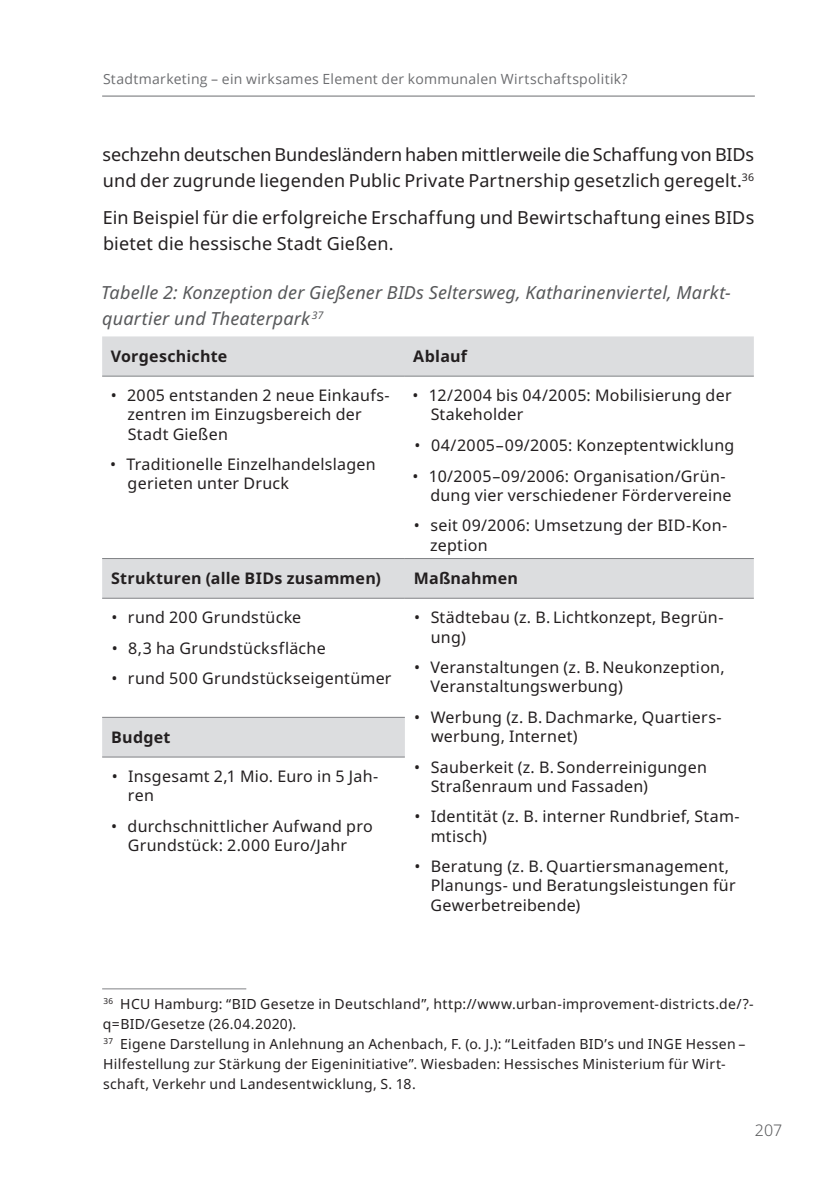
<style>
.page{position:relative;width:840px;height:1191px;background:#fff}
.page>*{position:absolute;margin:0;border:0;box-sizing:border-box;transform-origin:0 0}
.t1{font:18px/26px "Noto Sans";letter-spacing:.01em;color:#231f20}
.t2{font:italic 18px/26px "Noto Sans";letter-spacing:.01em;color:#57585a}
.t3{font:16px/19.2px "Noto Sans";letter-spacing:.015em;color:#231f20}
.t4{font:700 16px "Noto Sans";letter-spacing:.015em;color:#231f20}
.t5{font:300 16px "Noto Sans";color:#57585a}
.t6{font:14px/20px "Noto Sans";letter-spacing:.02em;color:#231f20}
.t7{font:14px "Open Sans";letter-spacing:.02em;color:#6c6d70}
</style>
<div class="page">
<hr style="left:102px;top:96px;width:652px;height:1px;background:#6c6d70">
<svg style="left:102px;top:336px;width:651px;height:421px"></svg>
<hr style="left:102px;top:558px;width:302px;height:1px;background:#808285">
<hr style="left:404px;top:558px;width:349px;height:1px;background:#808285">
<hr style="left:102px;top:598px;width:302px;height:1px;background:#808285">
<hr style="left:404px;top:598px;width:349px;height:1px;background:#808285">
<hr style="left:102px;top:376px;width:302px;height:1px;background:#808285">
<hr style="left:404px;top:376px;width:349px;height:1px;background:#808285">
<hr style="left:102px;top:717px;width:302px;height:1px;background:#808285">
<hr style="left:102px;top:756px;width:302px;height:1px;background:#808285">
<hr style="left:102px;top:988px;width:144px;height:1px;background:#808285">
<p class="t7" style="left:103px;top:70px;width:525px">Stadtmarketing – ein wirksames Element der kommunalen Wirtschaftspolitik?</p>
<p class="t1" style="left:102px;top:142px;width:652px">sechzehn deutschen Bundesländern haben mittlerweile die Schaffung von BIDs und der zugrunde liegenden Public Private Partnership gesetzlich geregelt.<sup>36</sup></p>
<p class="t1" style="left:103px;top:205px;width:652px">Ein Beispiel für die erfolgreiche Erschaffung und Bewirtschaftung eines BIDs bietet die hessische Stadt Gießen.</p>
<p class="t2" style="left:101px;top:280px;width:630px">Tabelle 2: Konzeption der Gießener BIDs Seltersweg, Katharinenviertel, Markt&shy;quartier und Theaterpark <sup>37</sup></p>
<p class="t4" style="left:111px;top:344px;width:118px">Vorgeschichte</p>
<p class="t4" style="left:413px;top:344px;width:55px">Ablauf</p>
<p class="t3" style="left:127px;top:386px;width:263px;text-indent:-17px">• 2005 entstanden 2 neue Einkaufs&shy;zentren im Einzugsbereich der<br>Stadt Gießen</p>
<p class="t3" style="left:127px;top:455px;width:249px;text-indent:-17px">• Traditionelle Einzelhandelslagen gerieten unter Druck</p>
<p class="t3" style="left:430px;top:386px;width:302px;text-indent:-18px">• 12/2004 bis 04/2005: Mobilisierung der<br>Stakeholder</p>
<p class="t3" style="left:414px;top:436px;width:321px">• 04/2005–09/2005: Konzeptentwicklung</p>
<p class="t3" style="left:430px;top:466px;width:302px;text-indent:-18px">• 10/2005–09/2006: Organisation/Grün&shy;dung vier verschiedener Fördervereine</p>
<p class="t3" style="left:430px;top:516px;width:298px;text-indent:-16px">• seit 09/2006: Umsetzung der BID-Kon&shy;zeption</p>
<p class="t4" style="left:111px;top:566px;width:271px">Strukturen (alle BIDs zusammen)</p>
<p class="t4" style="left:413px;top:566px;width:106px">Maßnahmen</p>
<p class="t3" style="left:111px;top:608px;width:191px">• rund 200 Grundstücke</p>
<p class="t3" style="left:112px;top:639px;width:215px">• 8,3 ha Grundstücksfläche</p>
<p class="t3" style="left:111px;top:669px;width:281px">• rund 500 Grundstückseigentümer</p>
<p class="t3" style="left:430px;top:608px;width:294px;text-indent:-17px">• Städtebau (z. B. Lichtkonzept, Begrün&shy;ung)</p>
<p class="t3" style="left:430px;top:658px;width:295px;text-indent:-16px">• Veranstaltungen (z. B. Neukonzeption,<br>Veranstaltungswerbung)</p>
<p class="t3" style="left:431px;top:708px;width:292px;text-indent:-17px">• Werbung (z. B. Dachmarke, Quartiers&shy;werbung, Internet)</p>
<p class="t3" style="left:430px;top:757px;width:277px;text-indent:-16px">• Sauberkeit (z. B. Sonderreinigungen<br>Straßenraum und Fassaden)</p>
<p class="t3" style="left:430px;top:807px;width:310px;text-indent:-16px">• Identität (z. B. interner Rundbrief, Stam&shy;mtisch)</p>
<p class="t3" style="left:430px;top:857px;width:306px;text-indent:-16px">• Beratung (z. B. Quartiersmanagement,<br>Planungs- und Beratungsleistungen für<br>Gewerbetreibende)</p>
<p class="t4" style="left:111px;top:725px;width:61px">Budget</p>
<p class="t3" style="left:128px;top:767px;width:252px;text-indent:-16px">• Insgesamt 2,1 Mio. Euro in 5 Jah&shy;ren</p>
<p class="t3" style="left:111px;top:817px;width:263px;text-align:center">• durchschnittlicher Aufwand pro<br>Grundstück: 2.000 Euro/Jahr</p>
<p class="t6" style="left:103px;top:994px;width:651px"><sup>36</sup> HCU Hamburg: “BID Gesetze in Deutschland”, http://www.urban-improvement-districts.de/?- q=BID/Gesetze (26.04.2020).<br><sup>37</sup> Eigene Darstellung in Anlehnung an Achenbach, F. (o. J.): “Leitfaden BID’s und INGE Hessen – Hilfestellung zur Stärkung der Eigeninitiative”. Wiesbaden: Hessisches Ministerium für Wirt&shy;schaft, Verkehr und Landesentwicklung, S. 18.</p>
<p class="t5" style="left:754px;top:1118px;width:29px">207</p>
</div>
